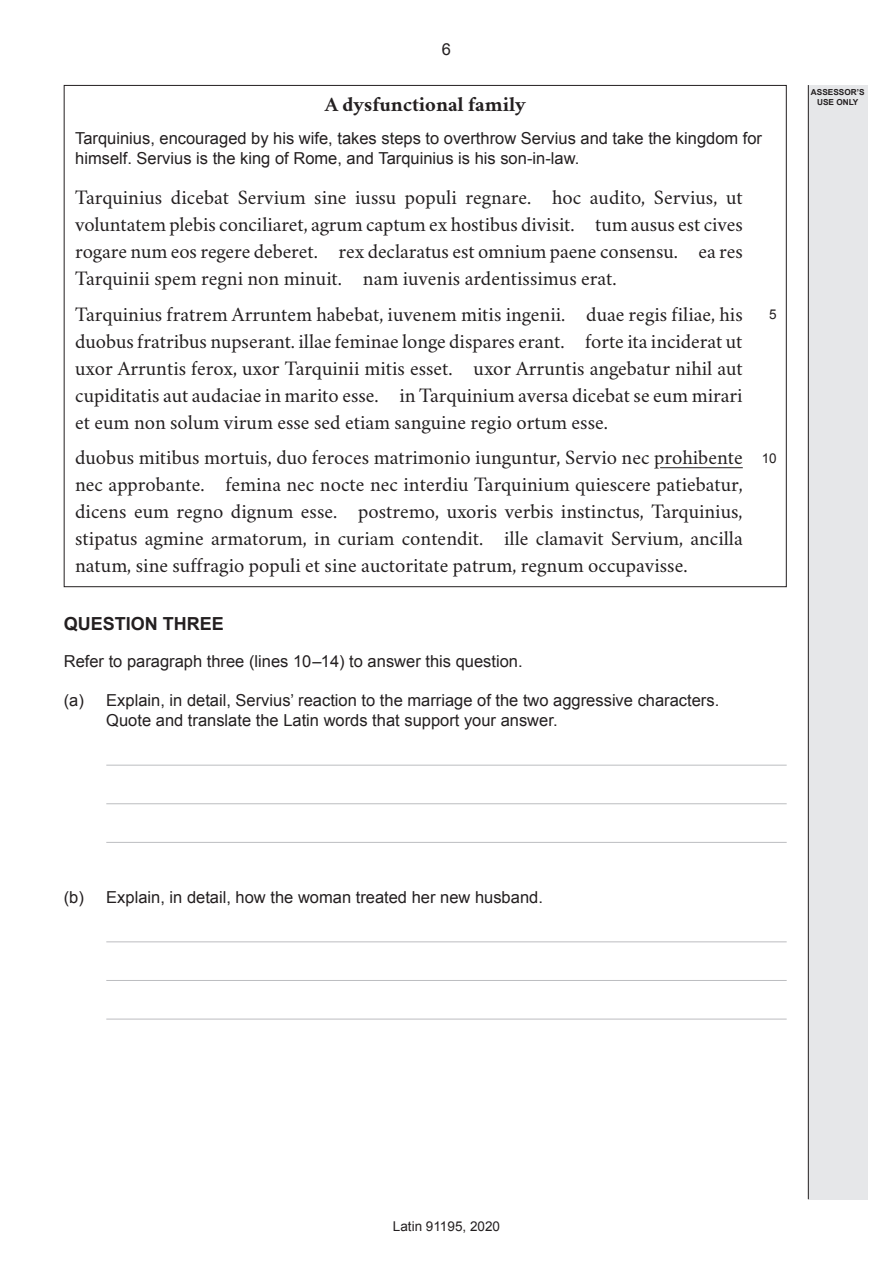
<style>
.page{position:relative;width:893px;height:1263px;background:#fff}
.page>*{position:absolute;margin:0;border:0;box-sizing:border-box;transform-origin:0 0}
.Latin_resource{font:20.7px/27px "Whero";color:#231f20;text-align:justify}
.Latin_resource_headi{font:700 20.7px "Whero";color:#231f20}
.Question{font:700 18px "Arial";color:#231f20}
.Body{font:16.5px/19.8px "Arial";color:#231f20}
.a___Body_10mm{font:16.5px/19.8px "Arial";color:#231f20}
.Latin_-_line_numberi{font:13.5px "Arial";color:#231f20}
.t1{font:700 8.25px/9.9px "Arial";color:#231f20;text-align:center}
.s1{color:#fff}
</style>
<div class="page">
<hr style="left:106px;top:765px;width:681px;height:1px;background:#bcbdc0">
<hr style="left:106px;top:803px;width:681px;height:1px;background:#bcbdc0">
<hr style="left:106px;top:842px;width:681px;height:1px;background:#bcbdc0">
<hr style="left:106px;top:941px;width:681px;height:1px;background:#bcbdc0">
<hr style="left:106px;top:980px;width:681px;height:1px;background:#bcbdc0">
<hr style="left:106px;top:1019px;width:681px;height:1px;background:#bcbdc0">
<hr style="left:654px;top:467px;width:89px;height:1px;background:#231f20">
<div style="left:808px;top:85px;width:59px;height:1114px;background:#e6e7e9"></div>
<hr style="left:808px;top:85px;width:1px;height:1114px;background:#231f20">
<p class="Body" style="left:442px;top:39px;width:11px">6</p>
<p class="Latin_resource_headi" style="left:325px;top:89px;width:203px">A dysfunctional family</p>
<p class="Body" style="left:75px;top:128px;width:688px">Tarquinius, encouraged by his wife, takes steps to overthrow Servius and take the kingdom for himself. Servius is the king of Rome, and Tarquinius is his son-in-law.</p>
<p class="Latin_resource" style="left:75px;top:182px;width:669px">Tarquinius dicebat Servium sine iussu populi regnare. hoc audito, Servius, ut voluntatem plebis conciliaret, agrum captum ex hostibus divisit. tum ausus est cives rogare num eos regere deberet. rex declaratus est omnium paene consensu. ea res Tarquinii spem regni non minuit. nam iuvenis ardentissimus erat.</p>
<p class="Latin_resource" style="left:75px;top:298px;width:669px">Tarquinius fratrem Arruntem habebat, iuvenem mitis ingenii. duae regis filiae, his duobus fratribus nupserant. illae feminae longe dispares erant. forte ita inciderat ut uxor Arruntis ferox, uxor Tarquinii mitis esset. uxor Arruntis angebatur nihil aut cupiditatis aut audaciae in marito esse. in Tarquinium aversa dicebat se eum mirari et eum non solum virum esse sed etiam sanguine regio ortum esse.</p>
<p class="Latin_resource" style="left:75px;top:442px;width:669px">duobus mitibus mortuis, duo feroces matrimonio iunguntur, Servio nec <span class="s1">prohibente </span>nec approbante. femina nec nocte nec interdiu Tarquinium quiescere patiebatur, dicens eum regno dignum esse. postremo, uxoris verbis instinctus, Tarquinius, stipatus agmine armatorum, in curiam contendit. ille clamavit Servium, ancilla natum, sine suffragio populi et sine auctoritate patrum, regnum occupavisse.</p>
<p class="Latin_-_line_numberi" style="left:769px;top:306px;width:9px">5</p>
<p class="Latin_-_line_numberi" style="left:762px;top:449px;width:17px">10</p>
<p class="Question" style="left:64px;top:612px;width:162px">QUESTION THREE</p>
<p class="Body" style="left:64px;top:651px;width:460px">Refer to paragraph three (lines 10–14) to answer this question.</p>
<p class="a___Body_10mm" style="left:106px;top:691px;width:614px;text-indent:-43px">(a) Explain, in detail, Servius’ reaction to the marriage of the two aggressive characters.<br>Quote and translate the Latin words that support your answer.</p>
<p class="t1" style="left:811px;top:88px;width:55px">ASSESSOR’S<br>USE ONLY</p>
<p class="Body" style="left:64px;top:887px;width:481px">(b) Explain, in detail, how the woman treated her new husband.</p>
<p class="Latin_-_line_numberi" style="left:393px;top:1217px;width:109px">Latin 91195, 2020</p>
</div>
